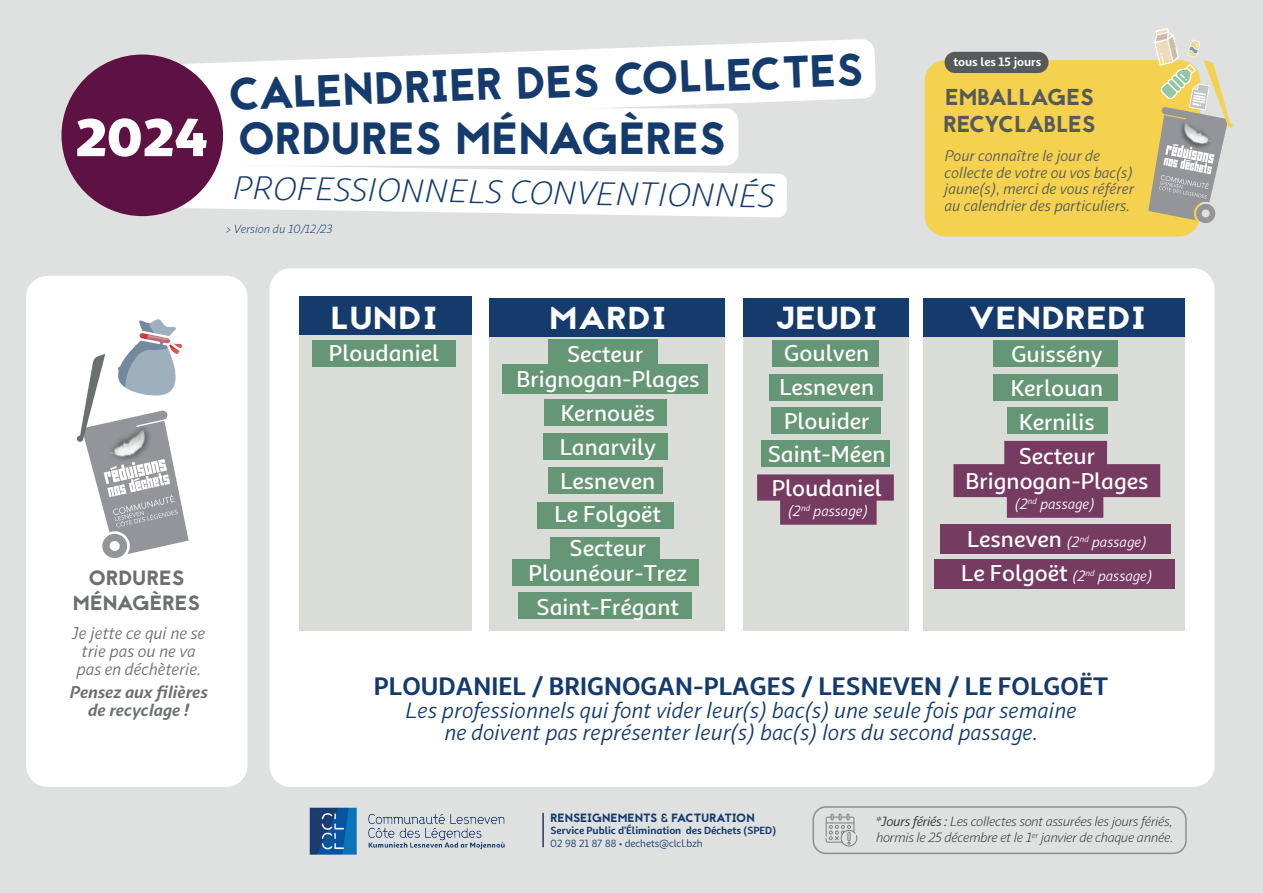
<style>
.page{position:relative;width:1263px;height:893px;background:#dfe0e0}
.page>*{position:absolute;margin:0;border:0;box-sizing:border-box;transform-origin:0 0}
.t1{font:800 53.7px "Sana Sans Alt";color:#fff}
.t2{font:45px "Jaapokki";color:#153b6c}
.t3{font:italic 33px "Sana Sans Alt";color:#153b6c}
.t4{font:31.8px "Jaapokki";color:#fff;scale:1.11 1}
.t5{font:31.5px "Jaapokki";letter-spacing:.015em;color:#fff;scale:1.11 1}
.t6{font:700 25.5px "Sana Sans Alt";color:#153b6c}
.t7{font:500 23.1px/33.8px "Sana Sans Alt";color:#fff;text-align:center}
.t8{font:22.95px/27.6px "Jaapokki";letter-spacing:-.02em;color:#575a5b}
.t9{font:italic 22.5px/22.5px "Sana Sans Alt";color:#153b6c;text-align:center}
.t10{font:20.55px/24.8px "Jaapokki";color:#6b6f70;text-align:center}
.t11{font:italic 17.25px/17.9px "Sana Sans Alt";letter-spacing:-.005em;color:#6b6f70}
.t12{font:italic 700 17.25px/17.9px "Sana Sans Alt";color:#6b6f70;text-align:center}
.t13{font:italic 15.6px/16.6px "Sana Sans Alt";letter-spacing:-.005em;color:#575a5b}
.t14{font:italic 15px "Sana Sans Alt";color:#fff}
.t15{font:italic 13.5px/16.5px "Sana Sans Alt";letter-spacing:-.035em;color:#2e3335;scale:1.04 1}
.t16{font:700 12.3px "Sana Sans Alt";color:#fff}
.t17{font:12px "Jaapokki";color:#153b6c}
.t18{font:italic 12px "Sana Sans Alt";letter-spacing:-.01em;color:#153b6c}
.t19{font:700 10.5px "Sana Sans Alt";color:#153b6c}
.t20{font:10.5px "Sana Sans Alt";color:#153b6c}
.s1{font-weight:500;font-style:normal;font-size:23.1px}
.s2{font-style:inherit}
</style>
<div class="page">
<div style="left:26px;top:276px;width:222px;height:511px;background:#fff;border-radius:21px"></div>
<svg style="left:77px;top:319px;width:112px;height:239px"></svg>
<div style="left:924px;top:60px;width:276px;height:176px;background:#f4d14e;border-radius:21px"></div>
<svg style="left:1148px;top:28px;width:85px;height:196px"></svg>
<div style="left:944px;top:52px;width:104px;height:21px;background:#575a5b;border-radius:11px"></div>
<svg style="left:166px;top:39px;width:710px;height:85px;fill:#fff"></svg>
<div style="left:172px;top:108px;width:566px;height:58px;background:#fff;border-radius:13px"></div>
<svg style="left:153px;top:165px;width:634px;height:52px"></svg>
<div style="left:61px;top:55px;width:162px;height:161px;background:#5e1143;border-radius:50%"></div>
<div style="left:269px;top:268px;width:945px;height:519px;background:#fff;border-radius:21px"></div>
<div style="left:299px;top:314px;width:173px;height:317px;background:#dadcd7"></div>
<div style="left:312px;top:340px;width:144px;height:26px;background:#659675"></div>
<div style="left:299px;top:297px;width:173px;height:38px;background:#153b6c"></div>
<div style="left:489px;top:314px;width:235px;height:317px;background:#dadcd7"></div>
<div style="left:502px;top:364px;width:206px;height:30px;background:#659675"></div>
<div style="left:544px;top:399px;width:122px;height:26px;background:#659675"></div>
<div style="left:543px;top:434px;width:124px;height:26px;background:#659675"></div>
<div style="left:547px;top:468px;width:115px;height:26px;background:#659675"></div>
<div style="left:550px;top:537px;width:110px;height:30px;background:#659675"></div>
<div style="left:549px;top:340px;width:109px;height:31px;background:#659675"></div>
<div style="left:537px;top:502px;width:136px;height:26px;background:#659675"></div>
<div style="left:512px;top:559px;width:186px;height:26px;background:#659675"></div>
<div style="left:518px;top:593px;width:174px;height:26px;background:#659675"></div>
<div style="left:489px;top:298px;width:235px;height:38px;background:#153b6c"></div>
<div style="left:743px;top:314px;width:165px;height:317px;background:#dadcd7"></div>
<div style="left:772px;top:340px;width:106px;height:26px;background:#659675"></div>
<div style="left:769px;top:374px;width:113px;height:27px;background:#659675"></div>
<div style="left:771px;top:408px;width:109px;height:26px;background:#659675"></div>
<div style="left:761px;top:440px;width:129px;height:26px;background:#659675"></div>
<div style="left:743px;top:298px;width:165px;height:38px;background:#153b6c"></div>
<svg style="left:757px;top:474px;width:137px;height:51px;background:#855372"></svg>
<div style="left:923px;top:314px;width:261px;height:317px;background:#dadcd7"></div>
<div style="left:993px;top:340px;width:125px;height:26px;background:#659675"></div>
<div style="left:993px;top:374px;width:125px;height:27px;background:#659675"></div>
<div style="left:1007px;top:408px;width:101px;height:26px;background:#659675"></div>
<div style="left:940px;top:524px;width:231px;height:29px;background:#763b60"></div>
<div style="left:935px;top:559px;width:240px;height:29px;background:#763b60"></div>
<div style="left:923px;top:298px;width:261px;height:38px;background:#153b6c"></div>
<svg style="left:953px;top:441px;width:207px;height:77px"></svg>
<img style="left:309px;top:807px;width:196px;height:48px">
<div style="left:812px;top:806px;width:375px;height:48px;border:2px solid #575a5b;border-radius:13px"></div>
<svg style="left:826px;top:814px;width:31px;height:32px"></svg>
<hr style="left:542px;top:813px;width:2px;height:34px;background:#153b6c">
<h1 class="t1" style="left:75px;top:103px;width:135px">2024</h1>
<h2 class="t2" style="left:227px;top:62px;width:637px;rotate:-2deg">CALENDRIER DES COLLECTES</h2>
<h2 class="t2" style="left:238px;top:107px;width:490px">ORDURES MÉNAGÈRES</h2>
<h3 class="t3" style="left:233px;top:167px;width:544px;rotate:1deg">PROFESSIONNELS CONVENTIONNÉS</h3>
<p class="t18" style="left:226px;top:222px;width:108px">&gt; Version du 10/12/23</p>
<p class="t16" style="left:953px;top:54px;width:89px">tous les 15 jours</p>
<p class="t8" style="left:943px;top:83px;width:154px">EMBALLAGES<br>RECYCLABLES</p>
<p class="t13" style="left:944px;top:147px;width:191px">Pour connaître le jour de collecte de votre ou vos bac(s) jaune(s), merci de vous référer au calendrier des particuliers.</p>
<p class="t10" style="left:73px;top:566px;width:128px">ORDURES<br>MÉNAGÈRES</p>
<p class="t11" style="left:72px;top:625px;width:135px">Je jette ce qui ne se trie pas ou ne va pas en déchèterie.</p>
<p class="t12" style="left:69px;top:683px;width:140px">Pensez aux filières de recyclage !</p>
<h3 class="t4" style="left:331px;top:295px;width:98px">LUNDI</h3>
<p class="t7" style="left:329px;top:336px;width:112px">Ploudaniel</p>
<h3 class="t5" style="left:549px;top:296px;width:107px">MARDI</h3>
<p class="t7" style="left:516px;top:342px;width:184px;line-height:24.6px">Secteur<br>Brignogan-Plages</p>
<p class="t7" style="left:555px;top:396px;width:108px">Kernouës<br>Lanarvily<br>Lesneven<br>Le Folgoët<br>Secteur</p>
<p class="t7" style="left:529px;top:556px;width:160px">Plounéour-Trez<br>Saint-Frégant</p>
<h3 class="t4" style="left:776px;top:295px;width:93px">JEUDI</h3>
<p class="t7" style="left:768px;top:336px;width:119px">Goulven<br>Lesneven<br>Plouider<br>Saint-Méen<br>Ploudaniel</p>
<p class="t14" style="left:788px;top:502px;width:81px">(2<sup>nd</sup> passage)</p>
<h3 class="t4" style="left:968px;top:295px;width:162px">VENDREDI</h3>
<p class="t7" style="left:1011px;top:338px;width:94px">Guissény<br>Kerlouan<br>Kernilis<br>Secteur</p>
<p class="t7" style="left:965px;top:464px;width:184px">Brignogan-Plages</p>
<p class="t14" style="left:967px;top:533px;width:181px"><span class="s1">Lesneven</span> (2<sup>nd</sup> passage)</p>
<p class="t14" style="left:961px;top:566px;width:193px"><span class="s1">Le Folgoët</span> (2<sup>nd</sup> passage)</p>
<p class="t14" style="left:1015px;top:495px;width:81px">(2<sup>nd</sup> passage)</p>
<p class="t6" style="left:374px;top:670px;width:736px">PLOUDANIEL / BRIGNOGAN-PLAGES / LESNEVEN / LE FOLGOËT</p>
<p class="t9" style="left:405px;top:699px;width:673px">Les professionnels qui font vider leur(s) bac(s) une seule fois par semaine ne doivent pas représenter leur(s) bac(s) lors du second passage.</p>
<p class="t17" style="left:551px;top:809px;width:206px">RENSEIGNEMENTS &amp; FACTURATION</p>
<p class="t19" style="left:551px;top:824px;width:227px">Service Public d’Élimination des Déchets (SPED)</p>
<p class="t20" style="left:551px;top:837px;width:154px">02 98 21 87 88 • dechets@clcl.bzh</p>
<p class="t15" style="left:876px;top:813px;width:287px"><span class="s2">*Jours fériés :</span> Les collectes sont assurées les jours fériés, hormis le 25 décembre et le 1<sup>er</sup> janvier de chaque année.</p>
</div>
